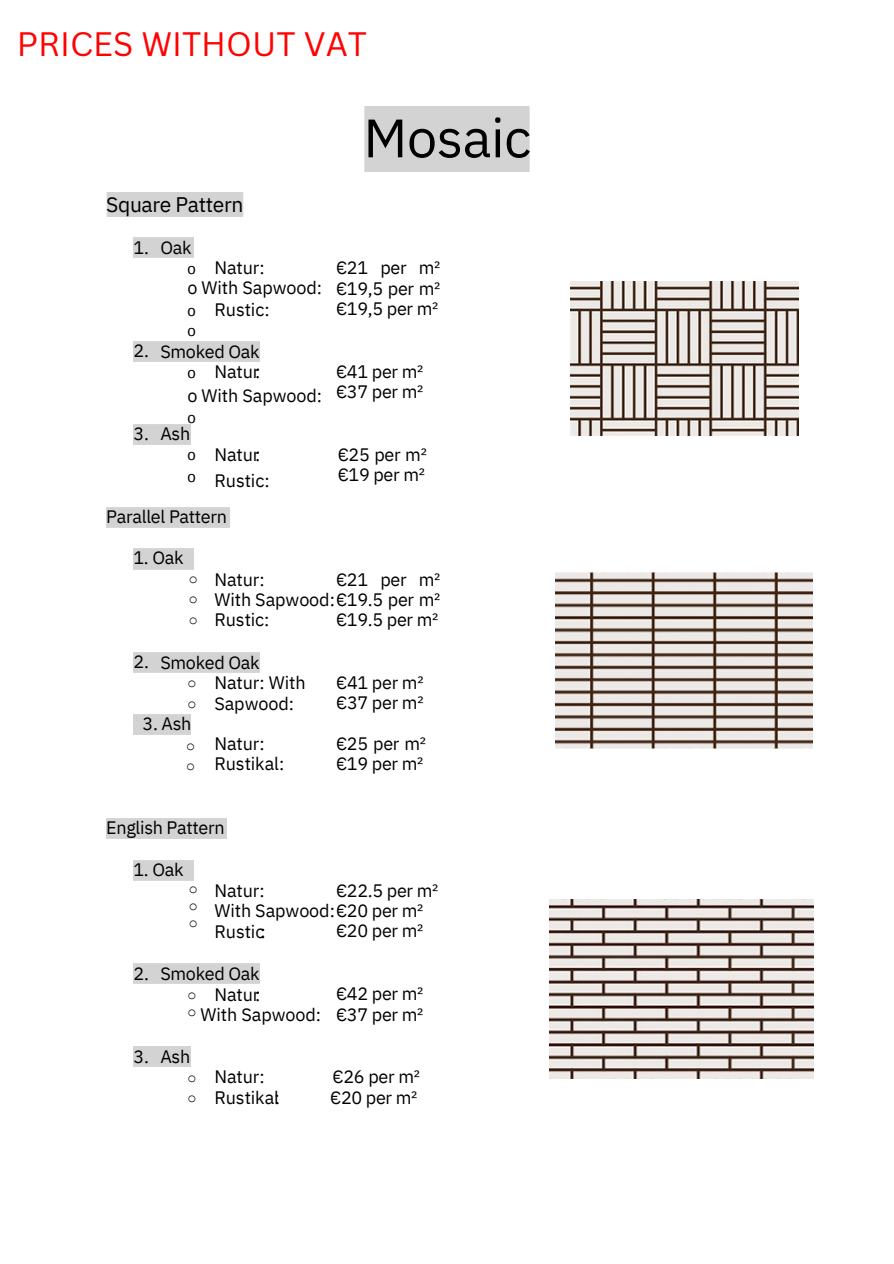
<style>
.page{position:relative;width:894px;height:1264px;background:#fff}
.page>*{position:absolute;margin:0;border:0;box-sizing:border-box;transform-origin:0 0}
.t1{font:54px "IBM Plex Sans";letter-spacing:-.01em;color:#000}
.t2{font:33px "Canva Sans";color:#ff0202}
.t3{font:21px "IBM Plex Sans";letter-spacing:-.02em;color:#000}
.t4{font:18px/20.2px "IBM Plex Sans";letter-spacing:-.015em;color:#000}
.t5{font:15px/20.2px "Courier New";color:#000}
.t6{font:15px "Arimo";color:#000}
</style>
<div class="page">
<img style="left:570px;top:281px;width:228px;height:154px">
<div style="left:364px;top:106px;width:165px;height:66px;background:#d3d3d3"></div>
<div style="left:106px;top:192px;width:137px;height:24px;background:#d3d3d3"></div>
<img style="left:555px;top:572px;width:257px;height:177px">
<img style="left:549px;top:899px;width:264px;height:179px">
<h2 class="t2" style="left:17px;top:20px;width:352px">PRICES WITHOUT VAT</h2>
<p class="t3" style="left:106px;top:190px;width:138px">Square Pattern</p>
<h4 class="t4" style="left:133px;top:237px;width:17px">1.</h4>
<p class="t4" style="left:160px;top:237px;width:33px">Oak</p>
<h4 class="t4" style="left:214px;top:257px;width:52px">Natur:</h4>
<h4 class="t6" style="left:187px;top:261px;width:10px">o</h4>
<h4 class="t4" style="left:187px;top:277px;width:136px">o With Sapwood:</h4>
<h4 class="t6" style="left:187px;top:302px;width:10px">o</h4>
<p class="t6" style="left:187px;top:322px;width:10px">o</p>
<h4 class="t4" style="left:214px;top:299px;width:57px">Rustic:</h4>
<h4 class="t1" style="left:363px;top:102px;width:169px">Mosaic</h4>
<p class="t4" style="left:336px;top:257px;width:106px;text-align:justify">€21 per m² €19,5 per m² €19,5 per m²</p>
<h4 class="t4" style="left:133px;top:340px;width:17px">2.</h4>
<h4 class="t4" style="left:133px;top:423px;width:17px">3.</h4>
<h4 class="t4" style="left:160px;top:341px;width:101px">Smoked Oak</h4>
<p class="t4" style="left:255px;top:361px;width:7px">:</p>
<p class="t4" style="left:336px;top:361px;width:89px">€41 per m² €37 per m²</p>
<p class="t4" style="left:214px;top:361px;width:47px">Natur</p>
<h4 class="t6" style="left:187px;top:364px;width:10px">o</h4>
<h4 class="t4" style="left:187px;top:385px;width:136px">o With Sapwood:</h4>
<h4 class="t6" style="left:187px;top:409px;width:10px">o</h4>
<h4 class="t4" style="left:160px;top:423px;width:31px">Ash</h4>
<h4 class="t6" style="left:187px;top:447px;width:10px">o</h4>
<p class="t6" style="left:187px;top:468px;width:10px">o</p>
<p class="t4" style="left:255px;top:444px;width:7px">:</p>
<h4 class="t4" style="left:337px;top:444px;width:91px">€25 per m² €19 per m²</h4>
<h4 class="t4" style="left:214px;top:441px;width:57px;line-height:25.8px">Natur<br>Rustic:</h4>
<p class="t4" style="left:106px;top:506px;width:122px">Parallel Pattern</p>
<h4 class="t4" style="left:133px;top:547px;width:52px">1. Oak</h4>
<p class="t4" style="left:133px;top:651px;width:17px">2.</p>
<h4 class="t4" style="left:336px;top:568px;width:106px">€21 per m²</h4>
<h4 class="t4" style="left:336px;top:609px;width:104px">€19.5 per m²</h4>
<p class="t5" style="left:189px;top:569px;width:10px;text-align:justify">o o o</p>
<p class="t4" style="left:214px;top:569px;width:227px">Natur:<br>With Sapwood:€19.5 per m²<br>Rustic:</p>
<h4 class="t4" style="left:160px;top:651px;width:101px">Smoked Oak</h4>
<p class="t5" style="left:187px;top:673px;width:10px">o o</p>
<h4 class="t4" style="left:143px;top:713px;width:50px">3. Ash</h4>
<h4 class="t5" style="left:186px;top:736px;width:10px">o o</h4>
<p class="t4" style="left:214px;top:672px;width:93px">Natur: With<br>Sapwood:</p>
<h4 class="t4" style="left:214px;top:733px;width:71px">Natur:<br>Rustikal:</h4>
<p class="t4" style="left:106px;top:817px;width:120px">English Pattern</p>
<p class="t4" style="left:133px;top:859px;width:52px">1. Oak</p>
<h4 class="t4" style="left:336px;top:672px;width:89px">€41 per m² €37 per m²</h4>
<p class="t4" style="left:336px;top:733px;width:92px">€25 per m² €19 per m²</p>
<p class="t4" style="left:133px;top:962px;width:17px">2.</p>
<p class="t4" style="left:133px;top:1045px;width:17px">3.</p>
<h4 class="t4" style="left:336px;top:880px;width:104px">€22.5 per m²</h4>
<p class="t5" style="left:189px;top:880px;width:10px;line-height:16.8px;text-align:justify">o o o</p>
<h4 class="t4" style="left:214px;top:880px;width:210px">Natur:<br>With Sapwood:€20 per m²</h4>
<h4 class="t4" style="left:214px;top:921px;width:52px">Rustic</h4>
<p class="t4" style="left:260px;top:921px;width:7px">:</p>
<h4 class="t4" style="left:336px;top:920px;width:89px">€20 per m²</h4>
<p class="t4" style="left:160px;top:962px;width:101px">Smoked Oak</p>
<h4 class="t5" style="left:187px;top:986px;width:10px;line-height:16.8px">o o</h4>
<p class="t4" style="left:255px;top:983px;width:7px">:</p>
<h4 class="t4" style="left:336px;top:983px;width:89px">€42 per m² €37 per m²</h4>
<h4 class="t4" style="left:214px;top:983px;width:47px">Natur</h4>
<h4 class="t4" style="left:200px;top:1004px;width:122px">With Sapwood:</h4>
<h4 class="t4" style="left:160px;top:1045px;width:31px">Ash</h4>
<p class="t5" style="left:187px;top:1067px;width:10px">o o</p>
<h4 class="t4" style="left:332px;top:1066px;width:89px">€26 per m²</h4>
<p class="t4" style="left:214px;top:1066px;width:66px">Natur:<br>Rustikal</p>
<h4 class="t4" style="left:274px;top:1087px;width:7px">:</h4>
<h4 class="t4" style="left:330px;top:1087px;width:89px">€20 per m²</h4>
</div>
